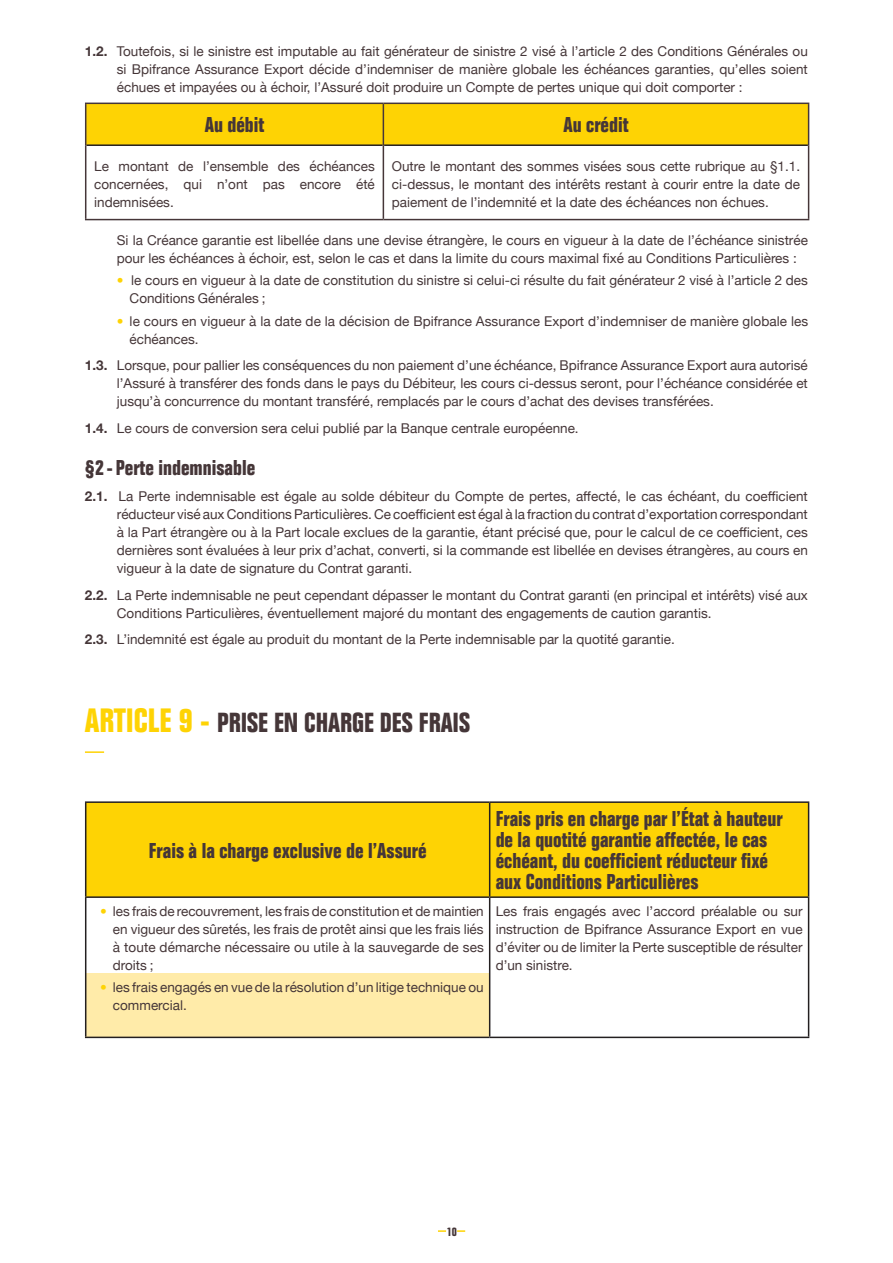
<style>
.page{position:relative;width:893px;height:1263px;background:#fff}
.page>*{position:absolute;margin:0;border:0;box-sizing:border-box;transform-origin:0 0}
.t1{font:700 condensed 27px "Folio";color:#453638}
.t2{font:700 condensed 21px/21px "Folio";color:#453638}
.t3{font:13.5px/18px "Helvetica Neue";color:#453638;text-align:justify}
.t4{font:700 condensed 12px "Folio";color:#453638}
.s1{font-weight:700}
.s2{font-weight:300;color:#fed304}
.s3{font-size:33px;color:#fed304}
</style>
<div class="page">
<svg style="left:457px;top:1230px;width:8px;height:2px"></svg>
<svg style="left:438px;top:1230px;width:8px;height:2px"></svg>
<div style="left:85px;top:974px;width:404px;height:63px;background:#ffeba9"></div>
<div style="left:86px;top:104px;width:722px;height:40px;background:#fed304"></div>
<hr style="left:86px;top:144px;width:297px;height:2px;background:#231f20">
<hr style="left:384px;top:144px;width:424px;height:2px;background:#231f20">
<hr style="left:85px;top:103px;width:298px;height:1px;background:#453638">
<hr style="left:85px;top:104px;width:1px;height:41px;background:#453638">
<hr style="left:383px;top:103px;width:426px;height:1px;background:#453638">
<hr style="left:383px;top:104px;width:1px;height:41px;background:#453638">
<hr style="left:808px;top:104px;width:1px;height:41px;background:#453638">
<hr style="left:85px;top:145px;width:1px;height:74px;background:#453638">
<hr style="left:383px;top:145px;width:1px;height:74px;background:#453638">
<hr style="left:808px;top:145px;width:1px;height:74px;background:#453638">
<hr style="left:85px;top:219px;width:298px;height:1px;background:#453638">
<hr style="left:383px;top:219px;width:426px;height:1px;background:#453638">
<svg style="left:85px;top:751px;width:19px;height:2px"></svg>
<div style="left:86px;top:803px;width:722px;height:93px;background:#fed304"></div>
<hr style="left:85px;top:801px;width:405px;height:2px;background:#231f20">
<hr style="left:85px;top:803px;width:1px;height:93px;background:#231f20">
<hr style="left:490px;top:801px;width:319px;height:2px;background:#231f20">
<hr style="left:489px;top:803px;width:1px;height:93px;background:#231f20">
<hr style="left:808px;top:803px;width:1px;height:93px;background:#231f20">
<hr style="left:85px;top:896px;width:405px;height:2px;background:#231f20">
<hr style="left:85px;top:898px;width:1px;height:139px;background:#231f20">
<hr style="left:490px;top:896px;width:319px;height:2px;background:#231f20">
<hr style="left:489px;top:898px;width:1px;height:139px;background:#231f20">
<hr style="left:808px;top:898px;width:1px;height:139px;background:#231f20">
<hr style="left:85px;top:1037px;width:405px;height:1px;background:#231f20">
<hr style="left:490px;top:1037px;width:319px;height:1px;background:#231f20">
<p class="t3" style="left:117px;top:43px;width:692px;text-indent:-32px"><span class="s1">1.2.</span> Toutefois, si le sinistre est imputable au fait générateur de sinistre 2 visé à l’article 2 des Conditions Générales ou si Bpifrance Assurance Export décide d’indemniser de manière globale les échéances garanties, qu’elles soient échues et impayées ou à échoir, l’Assuré doit produire un Compte de pertes unique qui doit comporter :</p>
<h2 class="t2" style="left:205px;top:115px;width:61px">Au débit</h2>
<h2 class="t2" style="left:563px;top:115px;width:67px">Au crédit</h2>
<p class="t3" style="left:94px;top:158px;width:282px">Le montant de l’ensemble des échéances concernées, qui n’ont pas encore été indemnisées.</p>
<p class="t3" style="left:392px;top:158px;width:410px">Outre le montant des sommes visées sous cette rubrique au §1.1. ci-dessus, le montant des intérêts restant à courir entre la date de paiement de l’indemnité et la date des échéances non échues.</p>
<p class="t3" style="left:117px;top:232px;width:693px">Si la Créance garantie est libellée dans une devise étrangère, le cours en vigueur à la date de l’échéance sinistrée pour les échéances à échoir, est, selon le cas et dans la limite du cours maximal fixé au Conditions Particulières :</p>
<p class="t3" style="left:130px;top:272px;width:680px;text-indent:-13px"><span class="s2">•</span> le cours en vigueur à la date de constitution du sinistre si celui-ci résulte du fait générateur 2 visé à l’article 2 des<br>Conditions Générales ;</p>
<p class="t3" style="left:130px;top:313px;width:680px;text-indent:-13px"><span class="s2">•</span> le cours en vigueur à la date de la décision de Bpifrance Assurance Export d’indemniser de manière globale les échéances.</p>
<p class="t3" style="left:117px;top:357px;width:692px;text-indent:-32px"><span class="s1">1.3.</span> Lorsque, pour pallier les conséquences du non paiement d’une échéance, Bpifrance Assurance Export aura autorisé l’Assuré à transférer des fonds dans le pays du Débiteur, les cours ci-dessus seront, pour l’échéance considérée et jusqu’à concurrence du montant transféré, remplacés par le cours d’achat des devises transférées.</p>
<p class="t3" style="left:85px;top:420px;width:495px"><span class="s1">1.4.</span> Le cours de conversion sera celui publié par la Banque centrale européenne.</p>
<h2 class="t2" style="left:85px;top:457px;width:172px">§2 - Perte indemnisable</h2>
<p class="t3" style="left:117px;top:488px;width:692px;text-indent:-32px"><span class="s1">2.1.</span> La Perte indemnisable est égale au solde débiteur du Compte de pertes, affecté, le cas échéant, du coefficient réducteur visé aux Conditions Particulières. Ce coefficient est égal à la fraction du contrat d’exportation correspondant à la Part étrangère ou à la Part locale exclues de la garantie, étant précisé que, pour le calcul de ce coefficient, ces dernières sont évaluées à leur prix d’achat, converti, si la commande est libellée en devises étrangères, au cours en vigueur à la date de signature du Contrat garanti.</p>
<p class="t3" style="left:117px;top:587px;width:692px;text-indent:-32px"><span class="s1">2.2.</span> La Perte indemnisable ne peut cependant dépasser le montant du Contrat garanti (en principal et intérêts) visé aux<br>Conditions Particulières, éventuellement majoré du montant des engagements de caution garantis.</p>
<p class="t3" style="left:85px;top:631px;width:591px"><span class="s1">2.3.</span> L’indemnité est égale au produit du montant de la Perte indemnisable par la quotité garantie.</p>
<h1 class="t1" style="left:85px;top:707px;width:387px"><span class="s3">ARTICLE 9 -</span> PRISE EN CHARGE DES FRAIS</h1>
<h2 class="t2" style="left:149px;top:840px;width:279px">Frais à la charge exclusive de l’Assuré</h2>
<p class="t3" style="left:113px;top:903px;width:372px;text-indent:-13px"><span class="s2">•</span> les frais de recouvrement, les frais de constitution et de maintien en vigueur des sûretés, les frais de protêt ainsi que les frais liés à toute démarche nécessaire ou utile à la sauvegarde de ses droits ;</p>
<p class="t3" style="left:113px;top:979px;width:372px;text-indent:-13px"><span class="s2">•</span> les frais engagés en vue de la résolution d’un litige technique ou commercial.</p>
<h2 class="t2" style="left:496px;top:809px;width:288px">Frais pris en charge par l’État à hauteur de la quotité garantie affectée, le cas échéant, du coefficient réducteur fixé aux Conditions Particulières</h2>
<p class="t3" style="left:496px;top:903px;width:308px">Les frais engagés avec l’accord préalable ou sur instruction de Bpifrance Assurance Export en vue d’éviter ou de limiter la Perte susceptible de résulter d’un sinistre.</p>
<p class="t4" style="left:447px;top:1225px;width:12px">10</p>
</div>
